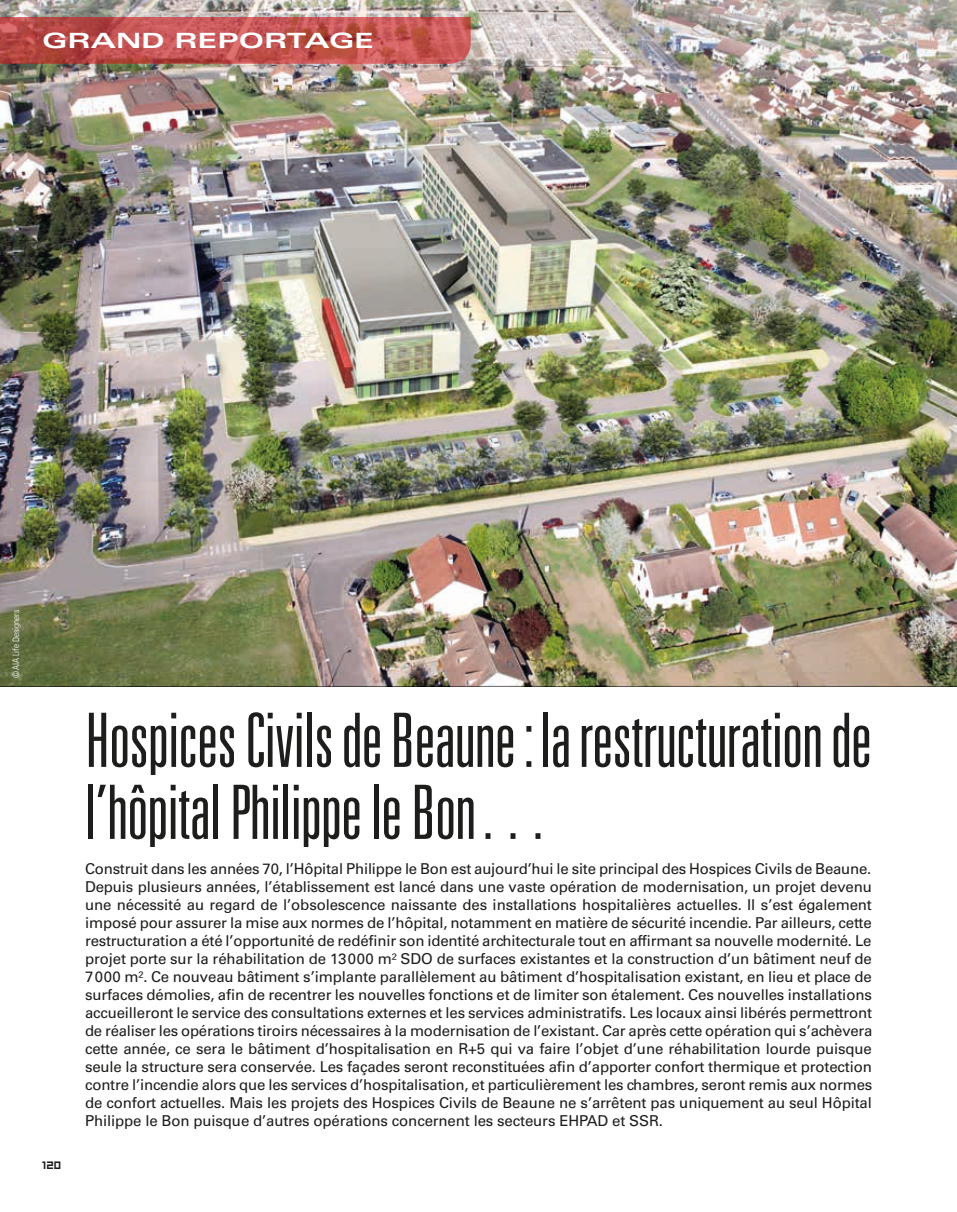
<style>
.page{position:relative;width:957px;height:1212px;background:#fff}
.page>*{position:absolute;margin:0;border:0;box-sizing:border-box;transform-origin:0 0}
.t1{font:300 ultra-condensed 75px/72px "Univers LT Std";letter-spacing:-.01em;color:#1d1d1b}
.t2{font:700 expanded 21px "Univers LT Std";color:#fff;scale:1.25 1}
.t3{font:15px/18px "Univers LT Std";letter-spacing:-.01em;color:#1d1d1b;text-align:justify}
.t4{font:12px "Hooge 0555";color:#1d1d1b}
.t5{font:300 condensed 9px "Univers";color:#fff}
</style>
<div class="page">
<img style="left:0;top:0;width:957px;height:687px">
<svg style="left:0;top:17px;width:471px;height:47px;background:#c0524f"></svg>
<h2 class="t2" style="left:42px;top:29px;width:267px">GRAND REPORTAGE</h2>
<p class="t5" style="left:11px;top:678px;width:70px;rotate:-90deg">©AIA Life Designers</p>
<p class="t4" style="left:43px;top:1157px;width:21px">120</p>
<h1 class="t1" style="left:85px;top:704px;width:788px">Hospices Civils de Beaune: la restructuration de l’hôpital Philippe le Bon…</h1>
<p class="t3" style="left:85px;top:860px;width:789px">Construit dans les années 70, l’Hôpital Philippe le Bon est aujourd’hui le site principal des Hospices Civils de Beaune.<br>Depuis plusieurs années, l’établissement est lancé dans une vaste opération de modernisation, un projet devenu une nécessité au regard de l’obsolescence naissante des installations hospitalières actuelles. Il s’est également imposé pour assurer la mise aux normes de l’hôpital, notamment en matière de sécurité incendie. Par ailleurs, cette restructuration a été l’opportunité de redéfinir son identité architecturale tout en affirmant sa nouvelle modernité. Le projet porte sur la réhabilitation de 13000 m² SDO de surfaces existantes et la construction d’un bâtiment neuf de 7000 m². Ce nouveau bâtiment s’implante parallèlement au bâtiment d’hospitalisation existant, en lieu et place de surfaces démolies, afin de recentrer les nouvelles fonctions et de limiter son étalement. Ces nouvelles installations accueilleront le service des consultations externes et les services administratifs. Les locaux ainsi libérés permettront de réaliser les opérations tiroirs nécessaires à la modernisation de l’existant. Car après cette opération qui s’achèvera cette année, ce sera le bâtiment d’hospitalisation en R+5 qui va faire l’objet d’une réhabilitation lourde puisque seule la structure sera conservée. Les façades seront reconstituées afin d’apporter confort thermique et protection contre l’incendie alors que les services d’hospitalisation, et particulièrement les chambres, seront remis aux normes de confort actuelles. Mais les projets des Hospices Civils de Beaune ne s’arrêtent pas uniquement au seul Hôpital Philippe le Bon puisque d’autres opérations concernent les secteurs EHPAD et SSR.</p>
</div>
